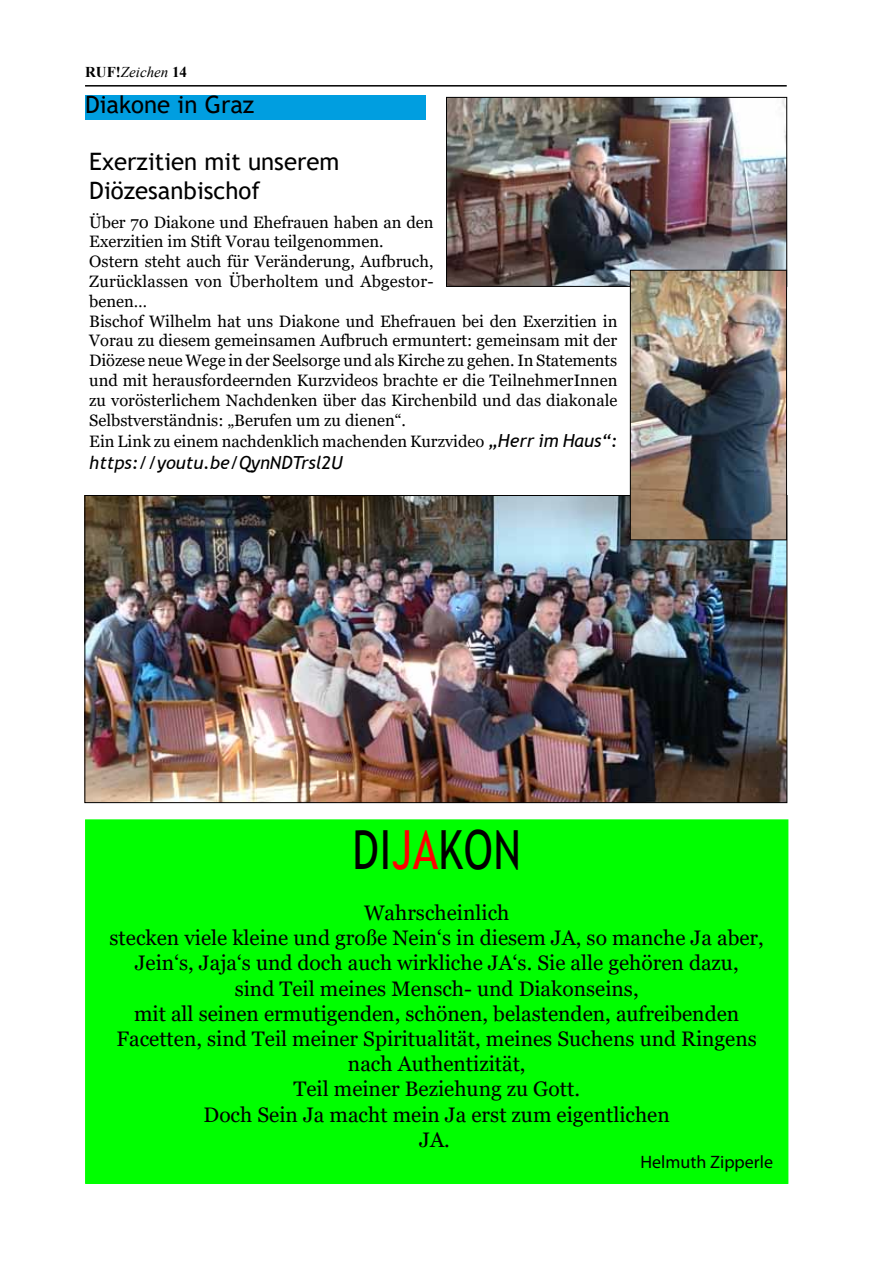
<style>
.page{position:relative;width:893px;height:1263px;background:#fff}
.page>*{position:absolute;margin:0;border:0;box-sizing:border-box;transform-origin:0 0}
.t1{font:54px "Trebuchet MS";letter-spacing:.01em;color:#000;scale:.8 1}
.t2{font:24px/28.8px "Trebuchet MS";color:#000}
.t3{font:21px/25.2px "Georgia";color:#000;text-align:center}
.t4{font:italic 18px "Trebuchet MS";color:#000}
.t5{font:18px "Myriad Pro";color:#000}
.t6{font:16.5px/19.8px "Georgia";color:#000}
.t7{font:italic 15px "Times New Roman";color:#000}
.s1{font-weight:700;font-style:normal}
.s2{font-family:"Trebuchet MS";font-style:italic;font-size:18px}
.s3{color:#f00}
</style>
<div class="page">
<hr style="left:85px;top:85px;width:702px;height:2px;background:#000">
<div style="left:85px;top:95px;width:340px;height:24px;background:#009ee0"></div>
<img style="left:448px;top:99px;width:337px;height:186px">
<div style="left:446px;top:97px;width:341px;height:190px;border:1px solid #000"></div>
<img style="left:87px;top:497px;width:698px;height:304px">
<img style="left:632px;top:272px;width:153px;height:266px">
<div style="left:630px;top:270px;width:157px;height:270px;border:1px solid #000"></div>
<div style="left:86px;top:820px;width:702px;height:363px;background:#0f0"></div>
<div style="left:85px;top:819px;width:703px;height:365px;border:2px solid #0f0"></div>
<p class="t7" style="left:85px;top:62px;width:104px"><span class="s1">RUF!</span>Zeichen <span class="s1">14</span></p>
<h2 class="t2" style="left:85px;top:90px;width:171px">Diakone in Graz</h2>
<h2 class="t2" style="left:89px;top:147px;width:252px">Exerzitien mit unserem<br>Diözesanbischof</h2>
<p class="t6" style="left:89px;top:212px;width:530px">Über 70 Diakone und Ehefrauen haben an den<br>Exerzitien im Stift Vorau teilgenommen.<br>Ostern steht auch für Veränderung, Aufbruch,<br>Zurücklassen von Überholtem und Abgestor-<br>benen…<br>Bischof Wilhelm hat uns Diakone und Ehefrauen bei den Exerzitien in Vorau zu diesem gemeinsamen Aufbruch ermuntert: gemeinsam mit der Diözese neue Wege in der Seelsorge und als Kirche zu gehen. In Statements und mit herausfordeernden Kurzvideos brachte er die TeilnehmerInnen zu vorösterlichem Nachdenken über das Kirchenbild und das diakonale Selbstverständnis: „Berufen um zu dienen“.</p>
<p class="t6" style="left:89px;top:432px;width:530px">Ein Link zu einem nachdenklich machenden Kurzvideo <span class="s2">„Herr im Haus“:</span></p>
<p class="t4" style="left:89px;top:451px;width:255px">https://youtu.be/QynNDTrsl2U</p>
<h1 class="t1" style="left:352px;top:816px;width:212px">DI<span class="s3">JA</span>KON</h1>
<p class="t3" style="left:110px;top:900px;width:656px">Wahrscheinlich<br>stecken viele kleine und große Nein‘s in diesem JA, so manche Ja aber, Jein‘s, Jaja‘s und doch auch wirkliche JA‘s. Sie alle gehören dazu,<br>sind Teil meines Mensch- und Diakonseins,<br>mit all seinen ermutigenden, schönen, belastenden, aufreibenden Facetten, sind Teil meiner Spiritualität, meines Suchens und Ringens nach Authentizität,<br>Teil meiner Beziehung zu Gott.<br>Doch Sein Ja macht mein Ja erst zum eigentlichen<br>JA.</p>
<p class="t5" style="left:640px;top:1151px;width:134px">Helmuth Zipperle</p>
</div>
